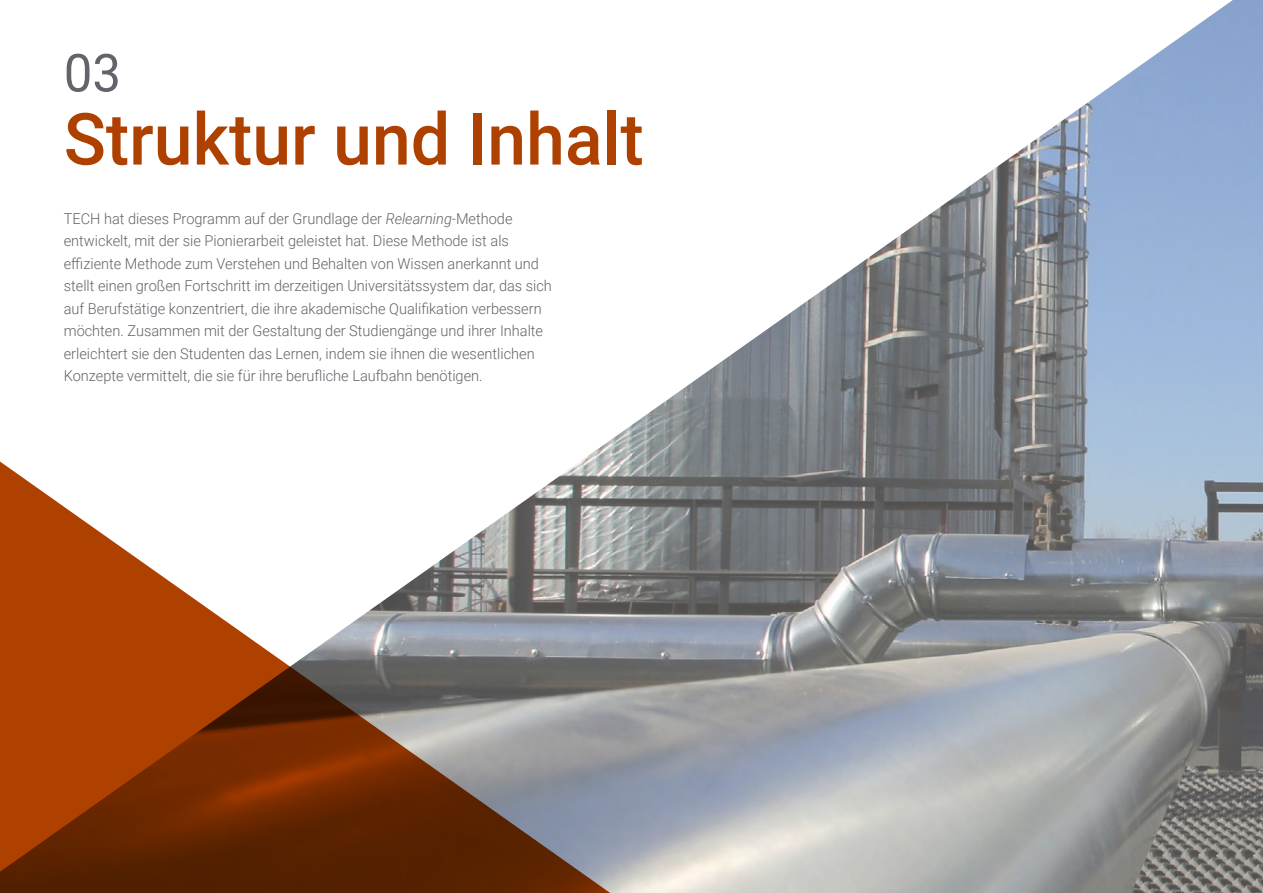
<style>
.page{position:relative;width:1263px;height:893px;background:#fff}
.page>*{position:absolute;margin:0;border:0;box-sizing:border-box;transform-origin:0 0}
.t1{font:500 72px "Roboto";color:#ae4000}
.t2{font:52.5px "Roboto";color:#61646a}
.t3{font:300 15px/22.5px "Roboto";color:#61646a}
.s1{font-style:italic}
</style>
<div class="page">
<img style="left:602px;top:0;width:661px;height:893px">
<svg style="left:0;top:446px;width:640px;height:447px"></svg>
<h2 class="t2" style="left:64px;top:36px;width:59px">03</h2>
<h1 class="t1" style="left:64px;top:89px;width:581px">Struktur und Inhalt</h1>
<p class="t3" style="left:64px;top:207px;width:490px">TECH hat dieses Programm auf der Grundlage der <span class="s1">Relearning</span>-Methode entwickelt, mit der sie Pionierarbeit geleistet hat. Diese Methode ist als effiziente Methode zum Verstehen und Behalten von Wissen anerkannt und stellt einen großen Fortschritt im derzeitigen Universitätssystem dar, das sich auf Berufstätige konzentriert, die ihre akademische Qualifikation verbessern möchten. Zusammen mit der Gestaltung der Studiengänge und ihrer Inhalte erleichtert sie den Studenten das Lernen, indem sie ihnen die wesentlichen Konzepte vermittelt, die sie für ihre berufliche Laufbahn benötigen.</p>
</div>
